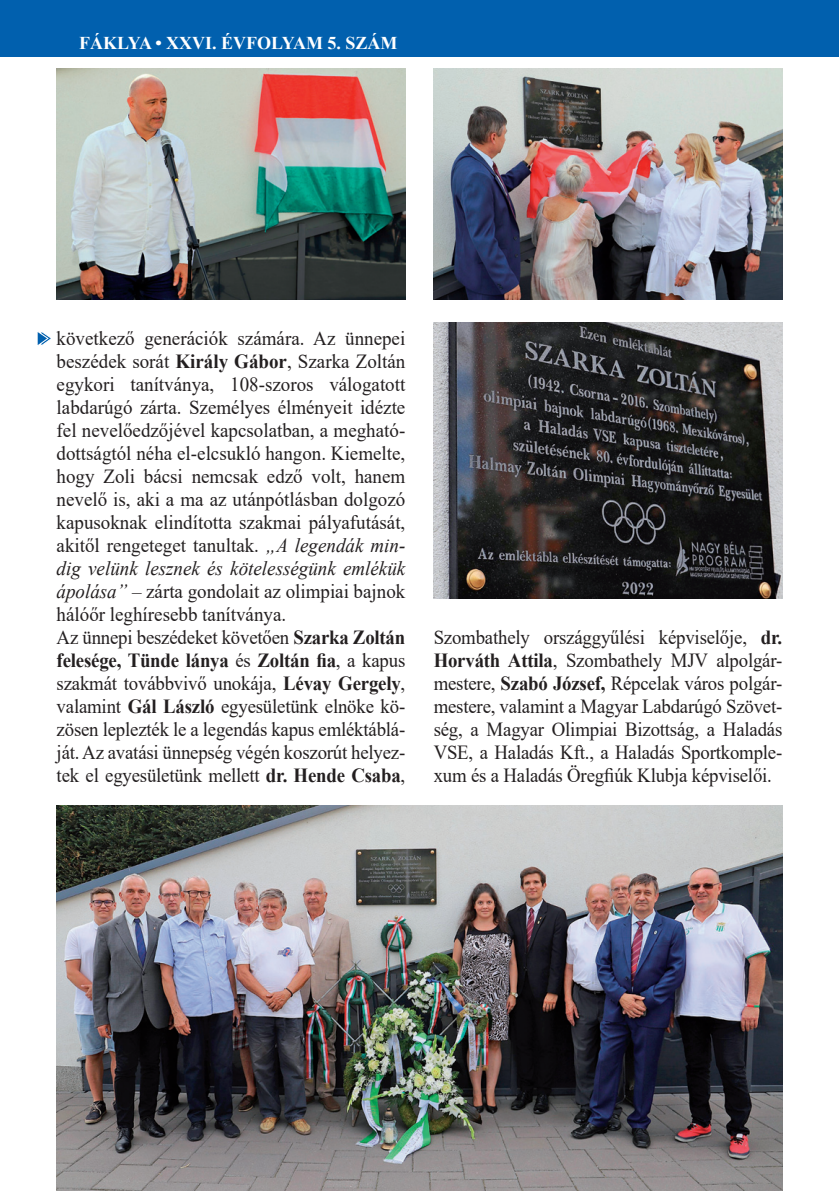
<style>
.page{position:relative;width:839px;height:1191px;background:#fff}
.page>*{position:absolute;margin:0;border:0;box-sizing:border-box;transform-origin:0 0}
.t1{font:20px/23px "Times New Roman";color:#231f20;scale:.95 1}
.t2{font:20px/23px "Times New Roman";color:#231f20;text-align:justify;scale:.94 1}
.t3{font:700 18px "Times New Roman";color:#fff}
.s1{font-weight:700}
.s2{font-style:italic}
</style>
<div class="page">
<div style="left:0;top:0;width:839px;height:57px;background:#0160ae"></div>
<svg style="left:37px;top:332px;width:14px;height:14px"></svg>
<img style="left:434px;top:322px;width:348px;height:276px">
<img style="left:57px;top:69px;width:348px;height:230px">
<img style="left:434px;top:69px;width:348px;height:230px">
<img style="left:57px;top:805px;width:725px;height:385px">
<p class="t3" style="left:79px;top:33px;width:320px">FÁKLYA • XXVI. ÉVFOLYAM 5. SZÁM</p>
<p class="t1" style="left:57px;top:327px;width:369px">következő generációk számára. Az ünnepei beszédek sorát <span class="s1">Király Gábor</span>, Szarka Zoltán egykori tanítványa, 108-szoros válogatott labdarúgó zárta. Személyes élményeit idézte fel nevelőedzőjével kapcsolatban, a megható&shy;dottságtól néha el-elcsukló hangon. Kiemelte, hogy Zoli bácsi nemcsak edző volt, hanem nevelő is, aki a ma az utánpótlásban dolgozó kapusoknak elindította szakmai pályafutását, akitől rengeteget tanultak. <span class="s2">„A legendák min&shy;dig velünk lesznek és kötelességünk emlékük ápolása”</span> – zárta gondolait az olimpiai bajnok hálóőr leghíresebb tanítványa.<br>Az ünnepi beszédeket követően <span class="s1">Szarka Zoltán felesége, Tünde lánya</span> és <span class="s1">Zoltán fia</span>, a kapus szakmát továbbvivő unokája, <span class="s1">Lévay Gergely</span>, valamint <span class="s1">Gál László</span> egyesületünk elnöke kö&shy;zösen leplezték le a legendás kapus emléktáblá&shy;ját. Az avatási ünnepség végén koszorút helyez&shy;tek el egyesületünk mellett <span class="s1">dr. Hende Csaba</span>,</p>
<p class="t2" style="left:434px;top:626px;width:372px">Szombathely országgyűlési képviselője, <span class="s1">dr.<br>Horváth Attila</span>, Szombathely MJV alpolgár&shy;mestere, <span class="s1">Szabó József,</span> Répcelak város polgár&shy;mestere, valamint a Magyar Labdarúgó Szövet&shy;ség, a Magyar Olimpiai Bizottság, a Haladás VSE, a Haladás Kft., a Haladás Sportkomple&shy;xum és a Haladás Öregfiúk Klubja képviselői.</p>
</div>
